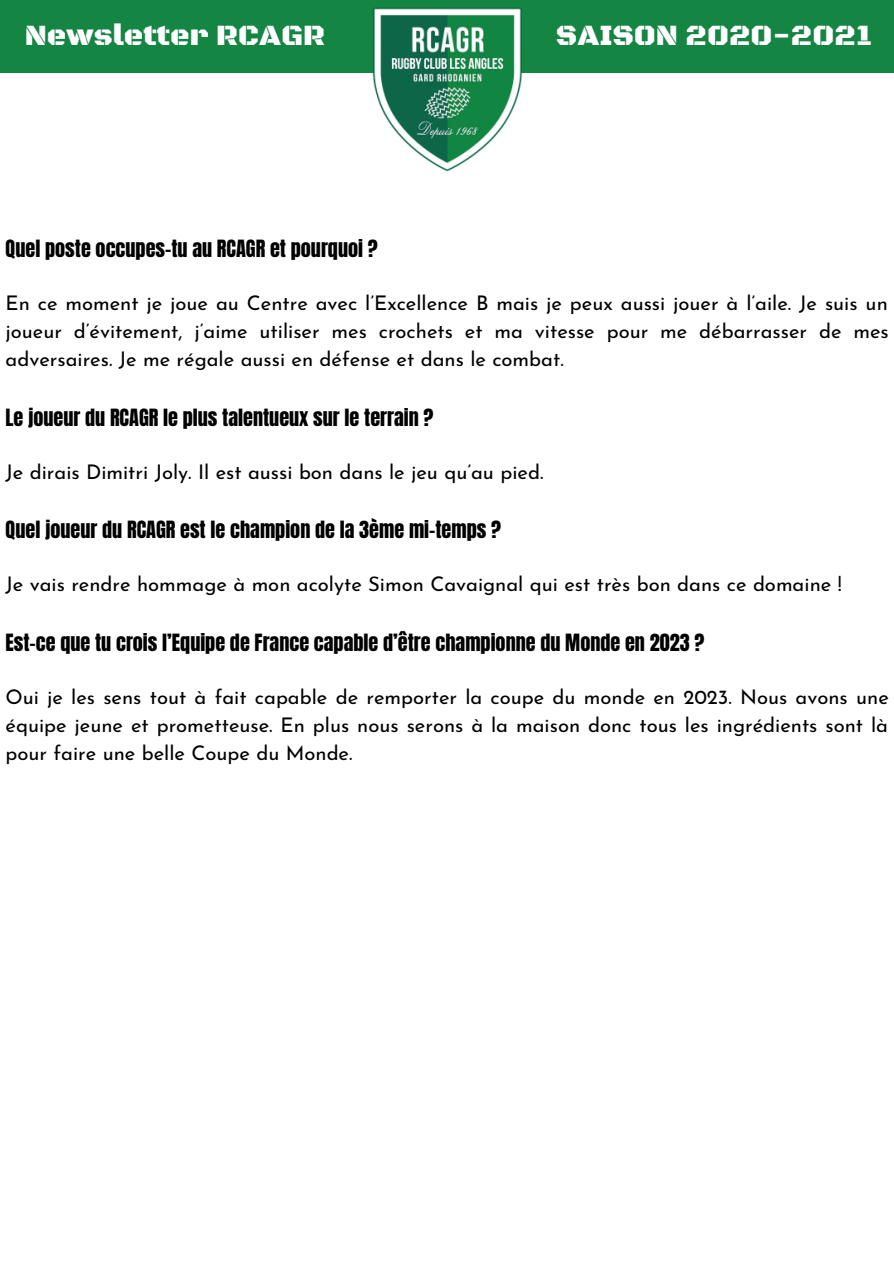
<style>
.page{position:relative;width:894px;height:1264px;background:#fff}
.page>*{position:absolute;margin:0;border:0;box-sizing:border-box;transform-origin:0 0}
.t1{font:30px "Black Ops One";color:#fff}
.t2{font:20.25px/28px "Josefin Sans";color:#000;text-align:justify}
.t3{font:20.25px "Anton";color:#000}
</style>
<div class="page">
<div style="left:0;top:0;width:893px;height:73px;background:#158543"></div>
<img style="left:372px;top:7px;width:150px;height:165px">
<p class="t1" style="left:25px;top:17px;width:301px">Newsletter RCAGR</p>
<p class="t1" style="left:555px;top:17px;width:318px">SAISON 2020-2021</p>
<p class="t3" style="left:6px;top:234px;width:373px">Quel poste occupes-tu au RCAGR et pourquoi ?</p>
<p class="t2" style="left:6px;top:291px;width:884px">En ce moment je joue au Centre avec l’Excellence B mais je peux aussi jouer à l’aile. Je suis un joueur d’évitement, j’aime utiliser mes crochets et ma vitesse pour me débarrasser de mes adversaires. Je me régale aussi en défense et dans le combat.</p>
<p class="t3" style="left:6px;top:402px;width:429px">Le joueur du RCAGR le plus talentueux sur le terrain ?</p>
<p class="t2" style="left:6px;top:459px;width:539px">Je dirais Dimitri Joly. Il est aussi bon dans le jeu qu’au pied.</p>
<p class="t3" style="left:6px;top:515px;width:497px">Quel joueur du RCAGR est le champion de la 3ème mi-temps ?</p>
<p class="t2" style="left:6px;top:572px;width:837px">Je vais rendre hommage à mon acolyte Simon Cavaignal qui est très bon dans ce domaine !</p>
<p class="t3" style="left:6px;top:627px;width:700px">Est-ce que tu crois l’Equipe de France capable d’être championne du Monde en 2023 ?</p>
<p class="t2" style="left:6px;top:684px;width:884px">Oui je les sens tout à fait capable de remporter la coupe du monde en 2023. Nous avons une équipe jeune et prometteuse. En plus nous serons à la maison donc tous les ingrédients sont là pour faire une belle Coupe du Monde.</p>
</div>
